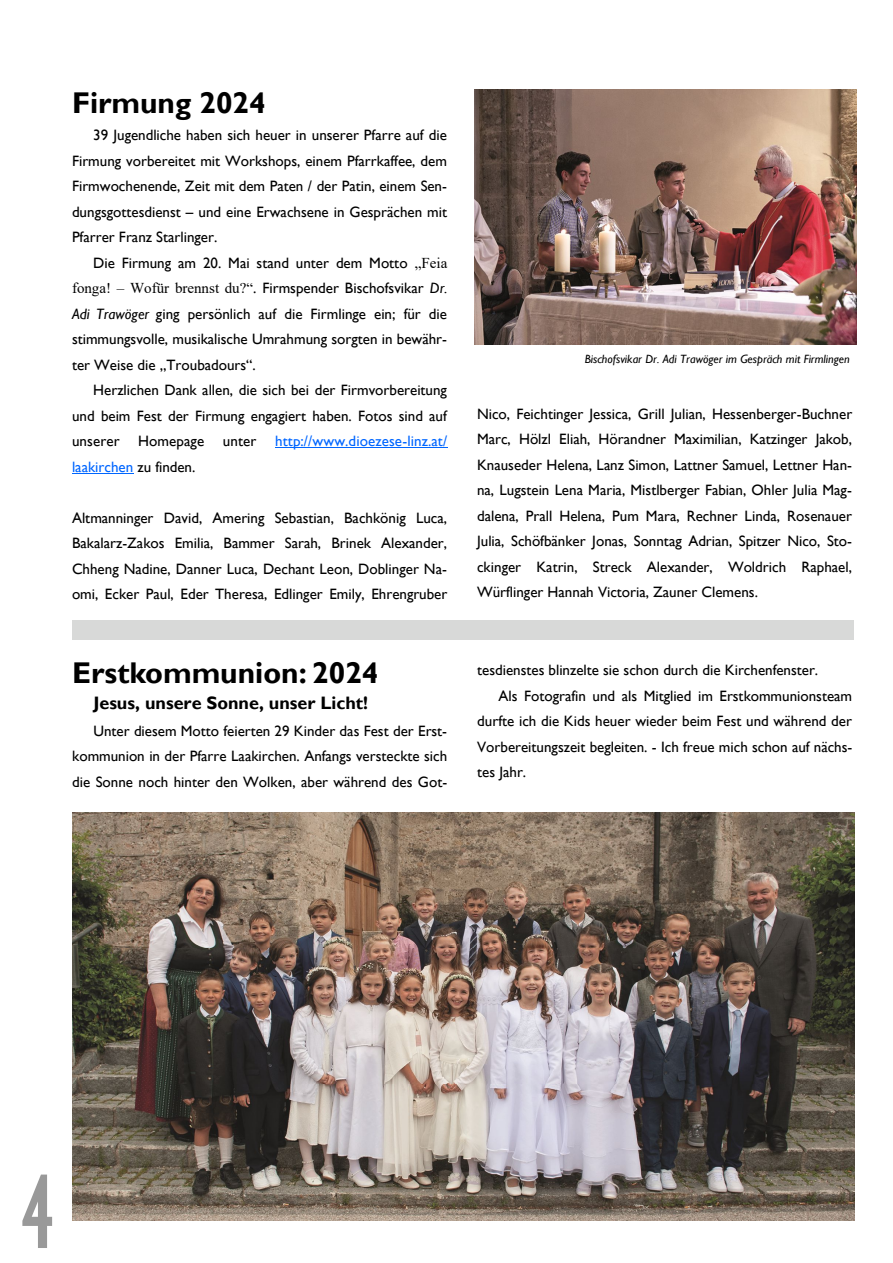
<style>
.page{position:relative;width:893px;height:1263px;background:#fff}
.page>*{position:absolute;margin:0;border:0;box-sizing:border-box;transform-origin:0 0}
.t1{font:700 extra-condensed 91.5px "Gill Sans";color:#999}
.t2{font:700 30px "Gill Sans";color:#000}
.t3{font:700 18px "Gill Sans";color:#000}
.t4{font:15px/25.5px "Gill Sans";color:#000;text-align:justify}
.t5{font:15px "Gill Sans";color:#06f}
.t6{font:italic 12px "Gill Sans";color:#000}
.s1{font-family:"Times New Roman"}
.s2{font-style:italic}
.s3{color:#000}
</style>
<div class="page">
<hr style="left:275px;top:447px;width:172px;height:1px;background:#06f">
<hr style="left:72px;top:473px;width:61px;height:1px;background:#06f">
<div style="left:72px;top:621px;width:782px;height:19px;background:#d8d9d8"></div>
<img style="left:72px;top:812px;width:782px;height:408px">
<img style="left:474px;top:89px;width:383px;height:255px">
<h2 class="t2" style="left:72px;top:85px;width:195px">Firmung 2024</h2>
<p class="t4" style="left:72px;top:122px;width:377px;text-indent:21px">39 Jugendliche haben sich heuer in unserer Pfarre auf die Firmung vorbereitet mit Workshops, einem Pfarrkaffee, dem Firmwochenende, Zeit mit dem Paten / der Patin, einem Sen&shy;dungsgottesdienst – und eine Erwachsene in Gesprächen mit Pfarrer Franz Starlinger.</p>
<p class="t4" style="left:72px;top:250px;width:377px;text-indent:21px">Die Firmung am 20. Mai stand unter dem Motto <span class="s1">„Feia fonga! – Wofür brennst du?“</span>. Firmspender Bischofsvikar <span class="s2">Dr.<br>Adi Trawöger</span> ging persönlich auf die Firmlinge ein; für die stimmungsvolle, musikalische Umrahmung sorgten in bewähr&shy;ter Weise die „Troubadours“.</p>
<p class="t4" style="left:72px;top:377px;width:376px;text-indent:21px">Herzlichen Dank allen, die sich bei der Firmvorbereitung und beim Fest der Firmung engagiert haben. Fotos sind auf unserer Homepage unter</p>
<p class="t5" style="left:275px;top:432px;width:174px">http://www.dioezese-linz.at/</p>
<p class="t5" style="left:72px;top:458px;width:125px">laakirchen <span class="s3">zu finden.</span></p>
<p class="t4" style="left:72px;top:505px;width:377px">Altmanninger David, Amering Sebastian, Bachkönig Luca, Bakalarz-Zakos Emilia, Bammer Sarah, Brinek Alexander, Chheng Nadine, Danner Luca, Dechant Leon, Doblinger Na&shy;omi, Ecker Paul, Eder Theresa, Edlinger Emily, Ehrengruber</p>
<h2 class="t2" style="left:72px;top:655px;width:308px">Erstkommunion: 2024</h2>
<p class="t3" style="left:93px;top:692px;width:276px">Jesus, unsere Sonne, unser Licht!</p>
<p class="t4" style="left:72px;top:717px;width:377px;text-indent:21px">Unter diesem Motto feierten 29 Kinder das Fest der Erst&shy;kommunion in der Pfarre Laakirchen. Anfangs versteckte sich die Sonne noch hinter den Wolken, aber während des Got-</p>
<p class="t6" style="left:585px;top:352px;width:266px">Bischofsvikar Dr. Adi Trawöger im Gespräch mit Firmlingen</p>
<p class="t4" style="left:477px;top:401px;width:377px">Nico, Feichtinger Jessica, Grill Julian, Hessenberger-Buchner Marc, Hölzl Eliah, Hörandner Maximilian, Katzinger Jakob, Knauseder Helena, Lanz Simon, Lattner Samuel, Lettner Han&shy;na, Lugstein Lena Maria, Mistlberger Fabian, Ohler Julia Mag&shy;dalena, Prall Helena, Pum Mara, Rechner Linda, Rosenauer Julia, Schöfbänker Jonas, Sonntag Adrian, Spitzer Nico, Sto&shy;ckinger Katrin, Streck Alexander, Woldrich Raphael, Würflinger Hannah Victoria, Zauner Clemens.</p>
<p class="t4" style="left:477px;top:657px;width:343px">tesdienstes blinzelte sie schon durch die Kirchenfenster.</p>
<p class="t4" style="left:498px;top:683px;width:355px">Als Fotografin und als Mitglied im Erstkommunionsteam</p>
<p class="t4" style="left:477px;top:708px;width:376px">durfte ich die Kids heuer wieder beim Fest und während der</p>
<p class="t4" style="left:477px;top:734px;width:377px">Vorbereitungszeit begleiten. - Ich freue mich schon auf nächs-</p>
<p class="t4" style="left:477px;top:759px;width:50px">tes Jahr.</p>
<h1 class="t1" style="left:21px;top:1157px;width:33px">4</h1>
</div>
